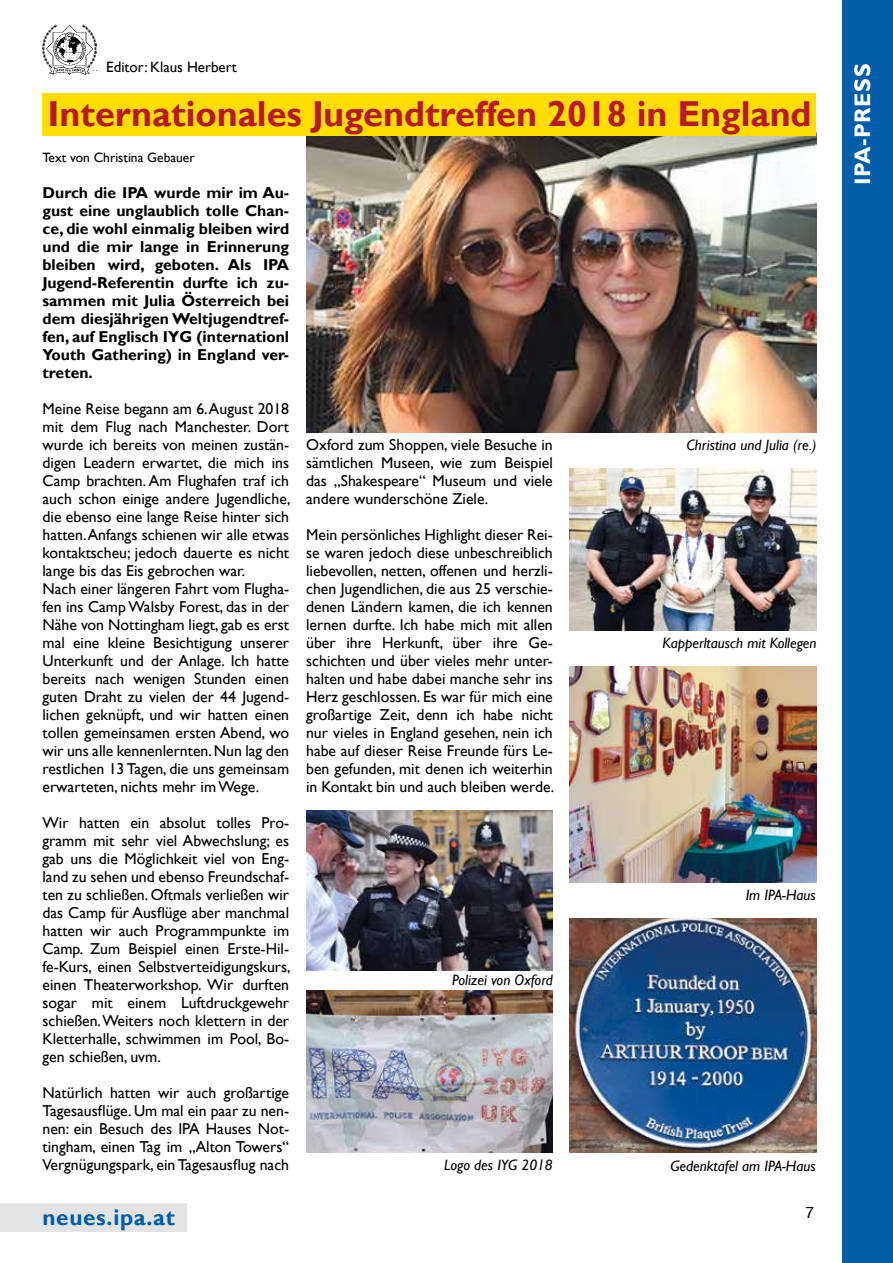
<style>
.page{position:relative;width:893px;height:1263px;background:#fff}
.page>*{position:absolute;margin:0;border:0;box-sizing:border-box;transform-origin:0 0}
.t1{font:700 36px "Gill Sans";color:#b71923}
.t2{font:700 22.5px "Gill Sans";letter-spacing:.03em;color:#005da9}
.t3{font:700 22.5px "Gill Sans";letter-spacing:.03em;color:#fff}
.t4{font:15.75px/18px "Gill Sans";color:#000;text-align:justify}
.t5{font:700 15.75px/18px "Gill Sans";color:#000;text-align:justify}
.t6{font:15.75px "Helvetica Neue";color:#000}
.t7{font:italic 15px "Gill Sans";color:#000}
.t8{font:15px "Gill Sans";color:#000}
.t9{font:13.5px "Gill Sans";color:#000}
</style>
<div class="page">
<div style="left:0;top:1203px;width:187px;height:29px;background:#e3e3e3"></div>
<div style="left:842px;top:0;width:51px;height:1263px;background:#005da9"></div>
<img style="left:43px;top:25px;width:53px;height:49px">
<img style="left:306px;top:136px;width:510px;height:296px">
<img style="left:306px;top:810px;width:247px;height:160px">
<img style="left:306px;top:990px;width:247px;height:162px">
<img style="left:570px;top:468px;width:246px;height:162px">
<img style="left:570px;top:666px;width:246px;height:216px">
<img style="left:570px;top:918px;width:246px;height:234px">
<div style="left:43px;top:94px;width:773px;height:42px;background:#fd0"></div>
<p class="t8" style="left:106px;top:58px;width:132px">Editor: Klaus Herbert</p>
<h1 class="t1" style="left:47px;top:92px;width:766px">Internationales Jugendtreffen 2018 in England</h1>
<p class="t9" style="left:43px;top:150px;width:154px">Text von Christina Gebauer</p>
<p class="t5" style="left:43px;top:184px;width:248px">Durch die IPA wurde mir im Au&shy;gust eine unglaublich tolle Chan&shy;ce, die wohl einmalig bleiben wird und die mir lange in Erinnerung bleiben wird, geboten. Als IPA Jugend-Referentin durfte ich zu&shy;sammen mit Julia Österreich bei dem diesjährigen Weltjugendtref&shy;fen, auf Englisch IYG (internationl Youth Gathering) in England ver&shy;treten.</p>
<p class="t4" style="left:43px;top:400px;width:250px;text-align:left">Meine Reise begann am 6. August 2018 mit dem Flug nach Manchester. Dort wurde ich bereits von meinen zustän&shy;digen Leadern erwartet, die mich ins Camp brachten. Am Flughafen traf ich auch schon einige andere Jugendliche, die ebenso eine lange Reise hinter sich hatten. Anfangs schienen wir alle etwas kontaktscheu; jedoch dauerte es nicht lange bis das Eis gebrochen war.<br>Nach einer längeren Fahrt vom Flugha&shy;fen ins Camp Walsby Forest, das in der Nähe von Nottingham liegt, gab es erst mal eine kleine Besichtigung unserer Unterkunft und der Anlage. Ich hatte bereits nach wenigen Stunden einen guten Draht zu vielen der 44 Jugend&shy;lichen geknüpft, und wir hatten einen tollen gemeinsamen ersten Abend, wo wir uns alle kennenlernten. Nun lag den restlichen 13 Tagen, die uns gemeinsam erwarteten, nichts mehr im Wege.</p>
<p class="t4" style="left:43px;top:814px;width:250px">Wir hatten ein absolut tolles Pro&shy;gramm mit sehr viel Abwechslung; es gab uns die Möglichkeit viel von Eng&shy;land zu sehen und ebenso Freundschaf&shy;ten zu schließen. Oftmals verließen wir das Camp für Ausflüge aber manchmal hatten wir auch Programmpunkte im Camp. Zum Beispiel einen Erste-Hil&shy;fe-Kurs, einen Selbstverteidigungskurs, einen Theaterworkshop. Wir durften sogar mit einem Luftdruckgewehr schießen. Weiters noch klettern in der Kletterhalle, schwimmen im Pool, Bo&shy;gen schießen, uvm.</p>
<p class="t4" style="left:43px;top:1084px;width:248px">Natürlich hatten wir auch großartige Tagesausflüge. Um mal ein paar zu nen&shy;nen: ein Besuch des IPA Hauses Not&shy;tingham, einen Tag im „Alton Towers“ Vergnügungspark, ein Tagesausflug nach</p>
<h2 class="t2" style="left:43px;top:1204px;width:134px">neues.ipa.at</h2>
<p class="t4" style="left:306px;top:436px;width:248px">Oxford zum Shoppen, viele Besuche in sämtlichen Museen, wie zum Beispiel das „Shakespeare“ Museum und viele andere wunderschöne Ziele.</p>
<p class="t4" style="left:306px;top:526px;width:250px">Mein persönliches Highlight dieser Rei&shy;se waren jedoch diese unbeschreiblich liebevollen, netten, offenen und herzli&shy;chen Jugendlichen, die aus 25 verschie&shy;denen Ländern kamen, die ich kennen lernen durfte. Ich habe mich mit allen über ihre Herkunft, über ihre Ge&shy;schichten und über vieles mehr unter&shy;halten und habe dabei manche sehr ins Herz geschlossen. Es war für mich eine großartige Zeit, denn ich habe nicht nur vieles in England gesehen, nein ich habe auf dieser Reise Freunde fürs Le&shy;ben gefunden, mit denen ich weiterhin in Kontakt bin und auch bleiben werde.</p>
<p class="t7" style="left:452px;top:971px;width:102px">Polizei von Oxford</p>
<p class="t7" style="left:444px;top:1156px;width:110px">Logo des IYG 2018</p>
<p class="t7" style="left:687px;top:436px;width:131px">Christina und Julia (re.)</p>
<p class="t7" style="left:662px;top:634px;width:156px">Kapperltausch mit Kollegen</p>
<p class="t7" style="left:746px;top:886px;width:72px">Im IPA-Haus</p>
<p class="t7" style="left:670px;top:1157px;width:147px">Gedenktafel am IPA-Haus</p>
<p class="t6" style="left:805px;top:1201px;width:10px">7</p>
<h2 class="t3" style="left:849px;top:185px;width:123px;rotate:-90deg">IPA-PRESS</h2>
</div>
